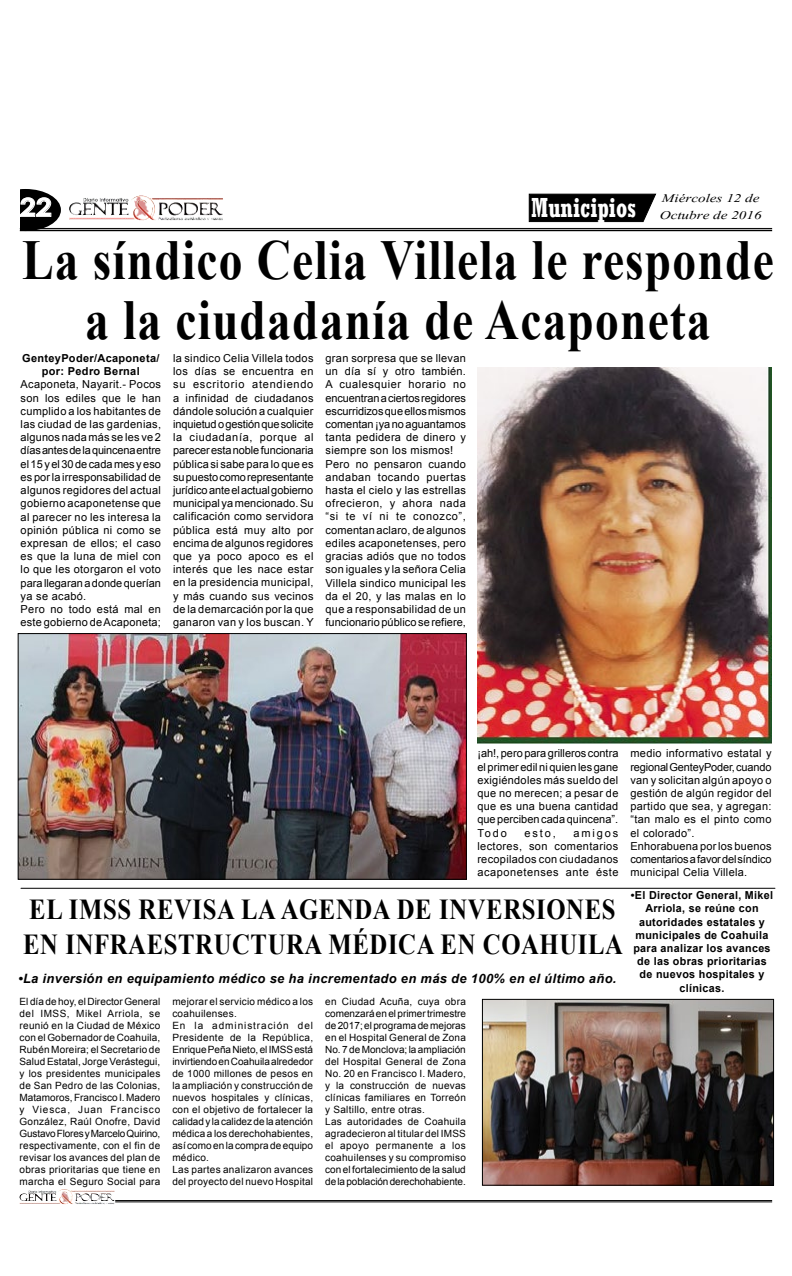
<style>
.page{position:relative;width:792px;height:1276px;background:#fff}
.page>*{position:absolute;margin:0;border:0;box-sizing:border-box;transform-origin:0 0}
.t1{font:700 56.3px/59.9px "Times New Roman";letter-spacing:.025em;color:#000;text-align:center;scale:.84 1}
.t2{font:700 28.9px/35px "Times New Roman";letter-spacing:.025em;color:#000;scale:.85 1}
.t3{font:700 condensed 27.1px "Rockwell";color:#fff;scale:.87 1}
.t4{font:700 25.2px "Century Gothic";color:#fff;scale:1.14 1}
.t5{font:14.6px "Vijaya";color:#000;scale:1.29 1}
.t6{font:italic 700 12.9px "Arial";letter-spacing:.03em;color:#000}
.t7{font:11px/13.2px "Arial";letter-spacing:.03em;color:#000}
.t8{font:700 11px/13.2px "Arial";letter-spacing:.03em;color:#000;text-align:center}
.t9{font:10px/12px "Arial";letter-spacing:.03em;color:#000}
</style>
<div class="page">
<img style="left:58px;top:1189px;width:14px;height:12px">
<img style="left:131px;top:196px;width:23px;height:20px">
<hr style="left:115px;top:1200px;width:657px;height:1px;background:#000">
<hr style="left:115px;top:1201px;width:657px;height:1px;background:#000">
<svg style="left:20px;top:189px;width:41px;height:41px;background:#454545"></svg>
<hr style="left:20px;top:228px;width:752px;height:1px;background:#000">
<hr style="left:20px;top:230px;width:752px;height:1px;background:#000">
<svg style="left:528px;top:193px;width:129px;height:30px;background:#1c1c1c"></svg>
<img style="left:20px;top:635px;width:445px;height:242px">
<div style="left:18px;top:633px;width:449px;height:246px;border:1px solid #000"></div>
<img style="left:484px;top:1001px;width:288px;height:182px">
<div style="left:482px;top:999px;width:292px;height:186px;border:1px solid #000"></div>
<img style="left:477px;top:367px;width:295px;height:376px">
<hr style="left:21px;top:887px;width:754px;height:1px;background:#000">
<h3 class="t4" style="left:20px;top:188px;width:30px">22</h3>
<h3 class="t3" style="left:531px;top:191px;width:122px">Municipios</h3>
<h3 class="t5" style="left:662px;top:186px;width:77px">Miércoles 12 de</h3>
<h3 class="t5" style="left:660px;top:204px;width:81px">Octubre de 2016</h3>
<h1 class="t1" style="left:22px;top:228px;width:896px">La síndico Celia Villela le responde a la ciudadanía de Acaponeta</h1>
<p class="t8" style="left:22px;top:351px;width:139px">GenteyPoder/Acaponeta/ por: Pedro Bernal</p>
<p class="t7" style="left:21px;top:378px;width:142px">Acaponeta, Nayarit.- Pocos son los ediles que le han cumplido a los habitantes de las ciudad de las gardenias, algunos nada más se les ve 2 días antes de la quincena entre el 15 y el 30 de cada mes y eso es por la irresponsabilidad de algunos regidores del actual gobierno acaponetense que al parecer no les interesa la opinión pública ni como se expresan de ellos; el caso es que la luna de miel con lo que les otorgaron el voto para llegaran a donde querían ya se acabó.<br>Pero no todo está mal en este gobierno de Acaponeta;</p>
<p class="t7" style="left:173px;top:351px;width:142px;text-align:justify">la sindico Celia Villela todos los días se encuentra en su escritorio atendiendo a infinidad de ciudadanos dándole solución a cualquier inquietud o gestión que solicite la ciudadanía, porque al parecer esta noble funcionaria pública si sabe para lo que es su puesto como representante jurídico ante el actual gobierno municipal ya mencionado. Su calificación como servidora pública está muy alto por encima de algunos regidores que ya poco apoco es el interés que les nace estar en la presidencia municipal, y más cuando sus vecinos de la demarcación por la que ganaron van y los buscan. Y</p>
<p class="t7" style="left:326px;top:351px;width:142px">gran sorpresa que se llevan un día sí y otro también.<br>A cualesquier horario no encuentran a ciertos regidores escurridizos que ellos mismos comentan ¡ya no aguantamos tanta pedidera de dinero y siempre son los mismos!<br>Pero no pensaron cuando andaban tocando puertas hasta el cielo y las estrellas ofrecieron, y ahora nada “si te ví ni te conozco”, comentan aclaro, de algunos ediles acaponetenses, pero gracias adiós que no todos son iguales y la señora Celia<br>Villela sindico municipal les da el 20, y las malas en lo que a responsabilidad de un funcionario público se refiere,</p>
<p class="t7" style="left:477px;top:747px;width:143px;text-align:justify">¡ah!, pero para grilleros contra el primer edil ni quien les gane exigiéndoles más sueldo del que no merecen; a pesar de que es una buena cantidad que perciben cada quincena”.<br>Todo</p>
<p class="t7" style="left:477px;top:826px;width:143px;text-align:justify;text-indent:96px">amigos lectores, son comentarios recopilados con ciudadanos acaponetenses ante éste</p>
<p class="t7" style="left:524px;top:826px;width:33px">esto,</p>
<p class="t7" style="left:630px;top:747px;width:143px">medio informativo estatal y regional GenteyPoder, cuando van y solicitan algún apoyo o gestión de algún regidor del partido que sea, y agregan: “tan malo es el pinto como el colorado”.<br>Enhorabuena por los buenos comentarios a favor del síndico municipal Celia Villela.</p>
<h2 class="t2" style="left:23px;top:891px;width:707px">EL IMSS REVISA LA AGENDA DE INVERSIONES<br>EN INFRAESTRUCTURA MÉDICA EN COAHUILA</h2>
<p class="t6" style="left:18px;top:969px;width:600px">•La inversión en equipamiento médico se ha incrementado en más de 100% en el último año.</p>
<p class="t9" style="left:20px;top:995px;width:142px;text-align:justify">El día de hoy, el Director General del IMSS, Mikel Arriola, se reunió en la Ciudad de México con el Gobernador de Coahuila, Rubén Moreira; el Secretario de Salud Estatal, Jorge Verástegui, y los presidentes municipales de San Pedro de las Colonias, Matamoros, Francisco I. Madero y Viesca, Juan Francisco González, Raúl Onofre, David Gustavo Flores y Marcelo Quirino, respectivamente, con el fin de revisar los avances del plan de obras prioritarias que tiene en marcha el Seguro Social para</p>
<p class="t9" style="left:172px;top:995px;width:142px">mejorar el servicio médico a los coahuilenses.<br>En la administración del<br>Presidente de la República,<br>Enrique Peña Nieto, el IMSS está invirtiendo en Coahuila alrededor de 1000 millones de pesos en la ampliación y construcción de nuevos hospitales y clínicas, con el objetivo de fortalecer la calidad y la calidez de la atención médica a los derechohabientes, así como en la compra de equipo médico.<br>Las partes analizaron avances del proyecto del nuevo Hospital</p>
<p class="t9" style="left:325px;top:995px;width:142px">en Ciudad Acuña, cuya obra comenzará en el primer trimestre de 2017; el programa de mejoras en el Hospital General de Zona<br>No. 7 de Monclova; la ampliación del Hospital General de Zona<br>No. 20 en Francisco I. Madero, y la construcción de nuevas clínicas familiares en Torreón y Saltillo, entre otras.<br>Las autoridades de Coahuila agradecieron al titular del IMSS el apoyo permanente a los coahuilenses y su compromiso con el fortalecimiento de la salud de la población derechohabiente.</p>
<p class="t8" style="left:631px;top:889px;width:144px">•El Director General, Mikel<br>Arriola, se reúne con autoridades estatales y municipales de Coahuila para analizar los avances de las obras prioritarias de nuevos hospitales y clínicas.</p>
</div>
